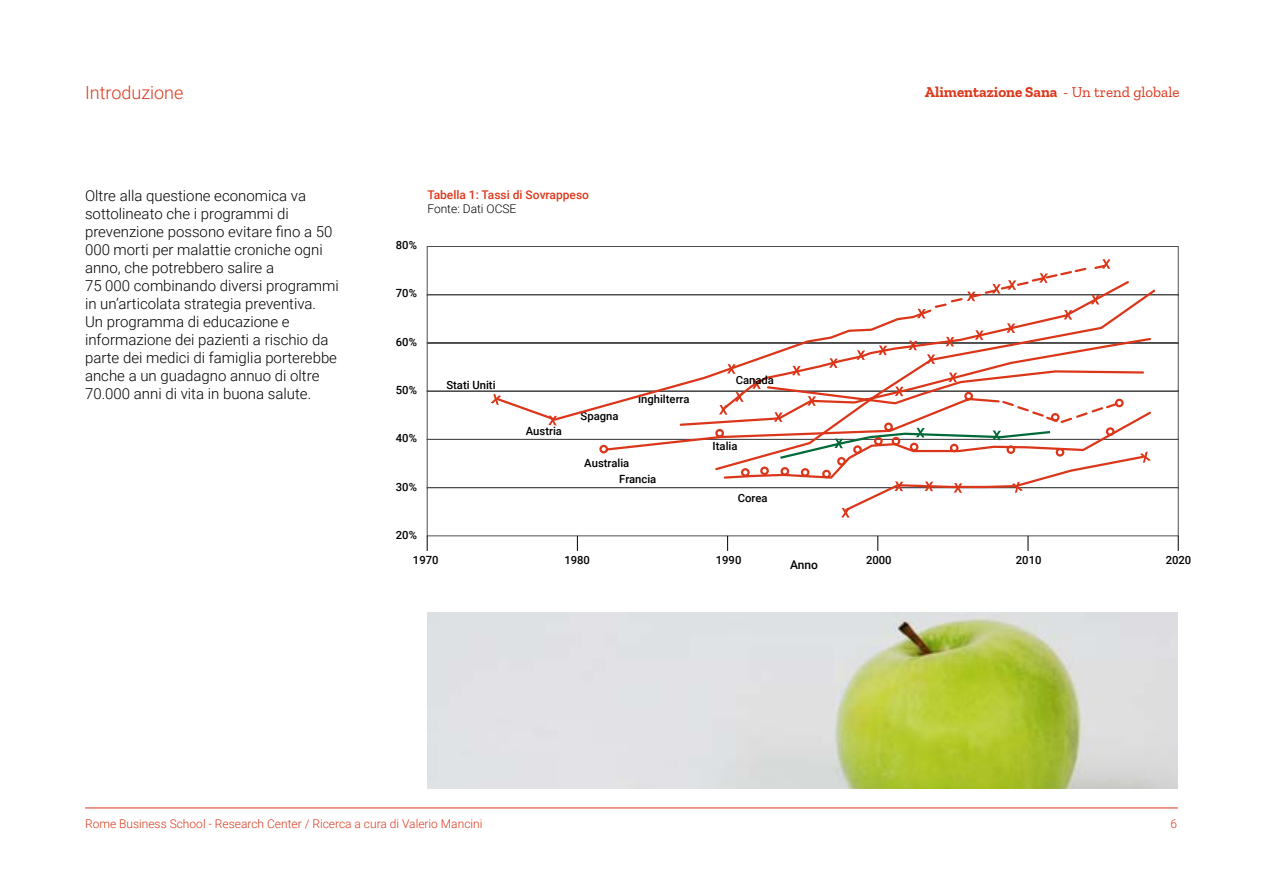
<style>
.page{position:relative;width:1263px;height:893px;background:#fff}
.page>*{position:absolute;margin:0;border:0;box-sizing:border-box;transform-origin:0 0}
.t1{font:300 18px "Roboto";color:#dd371b}
.t2{font:300 15px/18px "Roboto";color:#000}
.t3{font:700 15px "Zilla Slab";color:#dd371b}
.t4{font:300 12px "Roboto";color:#dd371b}
.t5{font:500 12px "Roboto";color:#dd371b}
.t6{font:300 12px "Roboto";color:#000}
.t7{font:500 12px "Roboto";color:#000}
.t8{font:500 11.25px/16px "Roboto";color:#000}
.s1{font-weight:400}
</style>
<div class="page">
<hr style="left:85px;top:808px;width:1093px;height:1px;background:#dd371b">
<svg style="left:427px;top:246px;width:751px;height:290px"></svg>
<svg style="left:427px;top:536px;width:1px;height:15px"></svg>
<svg style="left:577px;top:536px;width:1px;height:15px"></svg>
<svg style="left:727px;top:536px;width:1px;height:15px"></svg>
<svg style="left:877px;top:536px;width:1px;height:15px"></svg>
<svg style="left:1028px;top:536px;width:1px;height:15px"></svg>
<svg style="left:1178px;top:536px;width:1px;height:15px"></svg>
<svg style="left:495px;top:263px;width:624px;height:162px"></svg>
<svg style="left:491px;top:394px;width:10px;height:11px"></svg>
<svg style="left:548px;top:416px;width:9px;height:9px"></svg>
<svg style="left:841px;top:513px;width:9px;height:5px"></svg>
<svg style="left:1039px;top:273px;width:9px;height:6px"></svg>
<svg style="left:1102px;top:259px;width:8px;height:10px"></svg>
<svg style="left:598px;top:279px;width:533px;height:200px"></svg>
<svg style="left:678px;top:288px;width:479px;height:225px"></svg>
<svg style="left:778px;top:428px;width:274px;height:32px"></svg>
<img style="left:427px;top:612px;width:751px;height:176px">
<p class="t1" style="left:85px;top:80px;width:100px">Introduzione</p>
<p class="t2" style="left:85px;top:186px;width:255px">Oltre alla questione economica va sottolineato che i programmi di prevenzione possono evitare fino a 50<br>000 morti per malattie croniche ogni anno, che potrebbero salire a<br>75 000 combinando diversi programmi in un’articolata strategia preventiva.<br>Un programma di educazione e informazione dei pazienti a rischio da parte dei medici di famiglia porterebbe anche a un guadagno annuo di oltre 70.000 anni di vita in buona salute.</p>
<p class="t8" style="left:396px;top:236px;width:23px">80%</p>
<p class="t5" style="left:427px;top:186px;width:163px">Tabella 1: Tassi di Sovrappeso</p>
<p class="t6" style="left:427px;top:200px;width:91px">Fonte: Dati OCSE</p>
<p class="t8" style="left:396px;top:285px;width:23px">70%</p>
<p class="t8" style="left:396px;top:333px;width:23px">60%</p>
<p class="t8" style="left:396px;top:381px;width:23px">50%</p>
<p class="t8" style="left:396px;top:430px;width:23px">40%</p>
<p class="t8" style="left:396px;top:478px;width:23px">30%</p>
<p class="t8" style="left:446px;top:376px;width:51px">Stati Uniti</p>
<p class="t8" style="left:526px;top:423px;width:38px">Austria</p>
<p class="t8" style="left:581px;top:407px;width:40px">Spagna</p>
<p class="t8" style="left:638px;top:390px;width:53px">Inghilterra</p>
<p class="t8" style="left:619px;top:455px;width:39px;text-indent:-35px">Australia<br>Francia</p>
<p class="t8" style="left:736px;top:371px;width:40px">Canada</p>
<p class="t8" style="left:713px;top:438px;width:26px">Italia</p>
<p class="t8" style="left:738px;top:490px;width:31px">Corea</p>
<p class="t3" style="left:925px;top:83px;width:256px">Alimentazione Sana <span class="s1">- Un trend globale</span></p>
<p class="t8" style="left:396px;top:526px;width:23px">20%</p>
<p class="t8" style="left:413px;top:551px;width:27px">1970</p>
<p class="t8" style="left:564px;top:551px;width:27px">1980</p>
<p class="t8" style="left:716px;top:551px;width:27px">1990</p>
<p class="t8" style="left:866px;top:551px;width:27px">2000</p>
<p class="t8" style="left:1016px;top:551px;width:27px">2010</p>
<p class="t8" style="left:1166px;top:551px;width:27px">2020</p>
<p class="t7" style="left:790px;top:556px;width:29px">Anno</p>
<p class="t4" style="left:85px;top:815px;width:399px">Rome Business School - Research Center / Ricerca a cura di Valerio Mancini</p>
<p class="t4" style="left:1170px;top:815px;width:8px">6</p>
</div>
